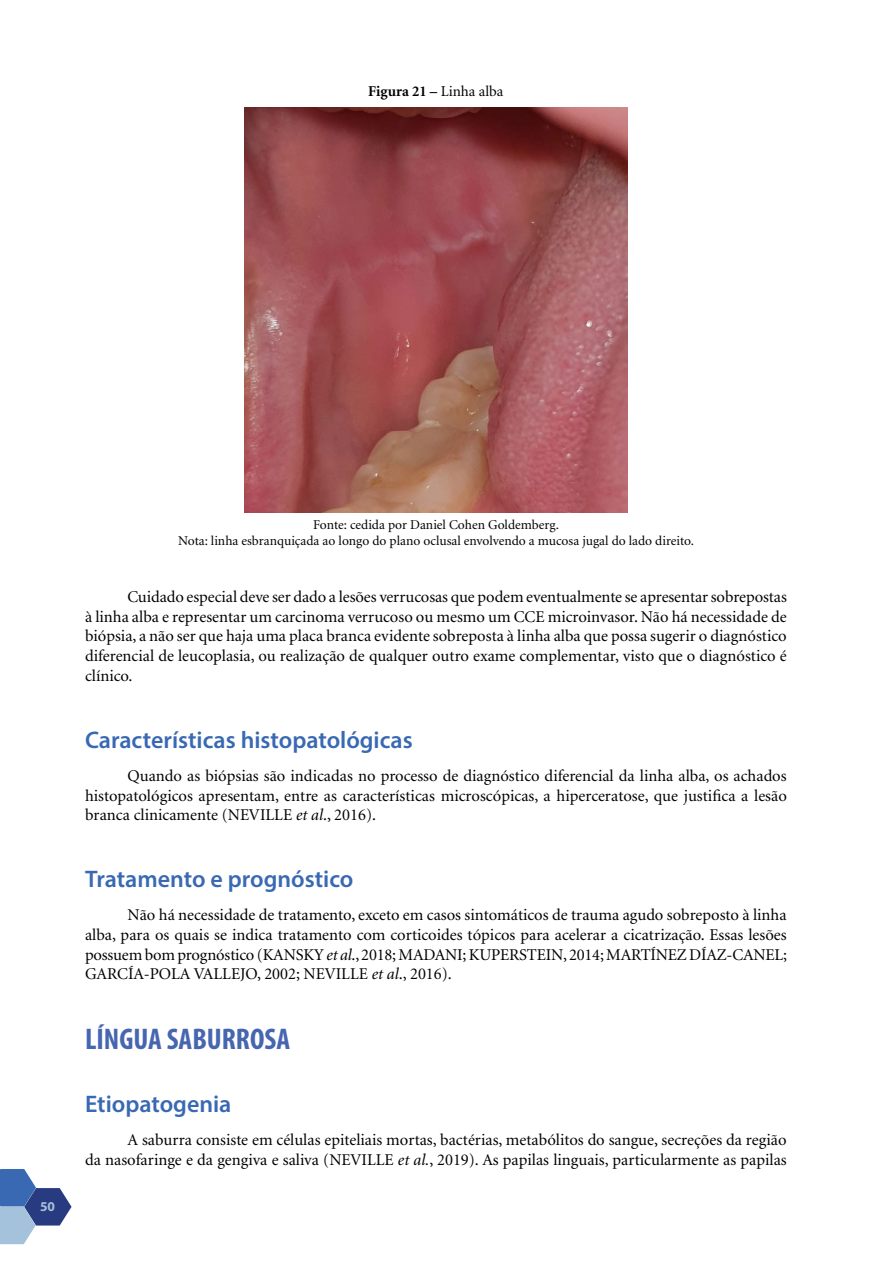
<style>
.page{position:relative;width:893px;height:1263px;background:#fff}
.page>*{position:absolute;margin:0;border:0;box-sizing:border-box;transform-origin:0 0}
.t1{font:700 condensed 30px "Myriad Pro";color:#4766b0}
.t2{font:600 24px "Myriad Pro";color:#3969b3}
.t3{font:16.5px/19.8px "Minion";color:#000;text-align:justify}
.t4{font:700 15px "Minion";color:#000}
.t5{font:13.5px/16.2px "Minion";color:#000;text-align:center}
.t6{font:700 13.5px "Myriad Pro";color:#a4c2db}
.s1{font-weight:400}
.s2{font-style:italic}
</style>
<div class="page">
<svg style="left:0;top:1169px;width:72px;height:75px"></svg>
<img style="left:244px;top:107px;width:383px;height:406px">
<p class="t4" style="left:368px;top:84px;width:137px">Figura 21 – <span class="s1">Linha alba</span></p>
<p class="t6" style="left:40px;top:1198px;width:16px">50</p>
<p class="t5" style="left:178px;top:517px;width:517px">Fonte: cedida por Daniel Cohen Goldemberg.<br>Nota: linha esbranquiçada ao longo do plano oclusal envolvendo a mucosa jugal do lado direito.</p>
<p class="t3" style="left:85px;top:587px;width:703px;text-indent:43px">Cuidado especial deve ser dado a lesões verrucosas que podem eventualmente se apresentar sobrepostas à linha alba e representar um carcinoma verrucoso ou mesmo um CCE microinvasor. Não há necessidade de biópsia, a não ser que haja uma placa branca evidente sobreposta à linha alba que possa sugerir o diagnóstico diferencial de leucoplasia, ou realização de qualquer outro exame complementar, visto que o diagnóstico é clínico.</p>
<h2 class="t2" style="left:85px;top:725px;width:329px">Características histopatológicas</h2>
<p class="t3" style="left:85px;top:766px;width:703px;text-indent:43px">Quando as biópsias são indicadas no processo de diagnóstico diferencial da linha alba, os achados histopatológicos apresentam, entre as características microscópicas, a hiperceratose, que justifica a lesão branca clinicamente (NEVILLE <span class="s2">et al</span>., 2016).</p>
<h2 class="t2" style="left:85px;top:864px;width:270px">Tratamento e prognóstico</h2>
<p class="t3" style="left:85px;top:905px;width:704px;text-indent:43px">Não há necessidade de tratamento, exceto em casos sintomáticos de trauma agudo sobreposto à linha alba, para os quais se indica tratamento com corticoides tópicos para acelerar a cicatrização. Essas lesões possuem bom prognóstico (KANSKY <span class="s2">et al</span>., 2018; MADANI; KUPERSTEIN, 2014; MARTÍNEZ DÍAZ-CANEL; GARCÍA-POLA VALLEJO, 2002; NEVILLE <span class="s2">et al</span>., 2016).</p>
<h1 class="t1" style="left:85px;top:1020px;width:207px">LÍNGUA SABURROSA</h1>
<h2 class="t2" style="left:85px;top:1089px;width:148px">Etiopatogenia</h2>
<p class="t3" style="left:85px;top:1130px;width:703px;text-align:right">A saburra consiste em células epiteliais mortas, bactérias, metabólitos do sangue, secreções da região<br>da nasofaringe e da gengiva e saliva (NEVILLE <span class="s2">et al.</span>, 2019). As papilas linguais, particularmente as papilas</p>
</div>
